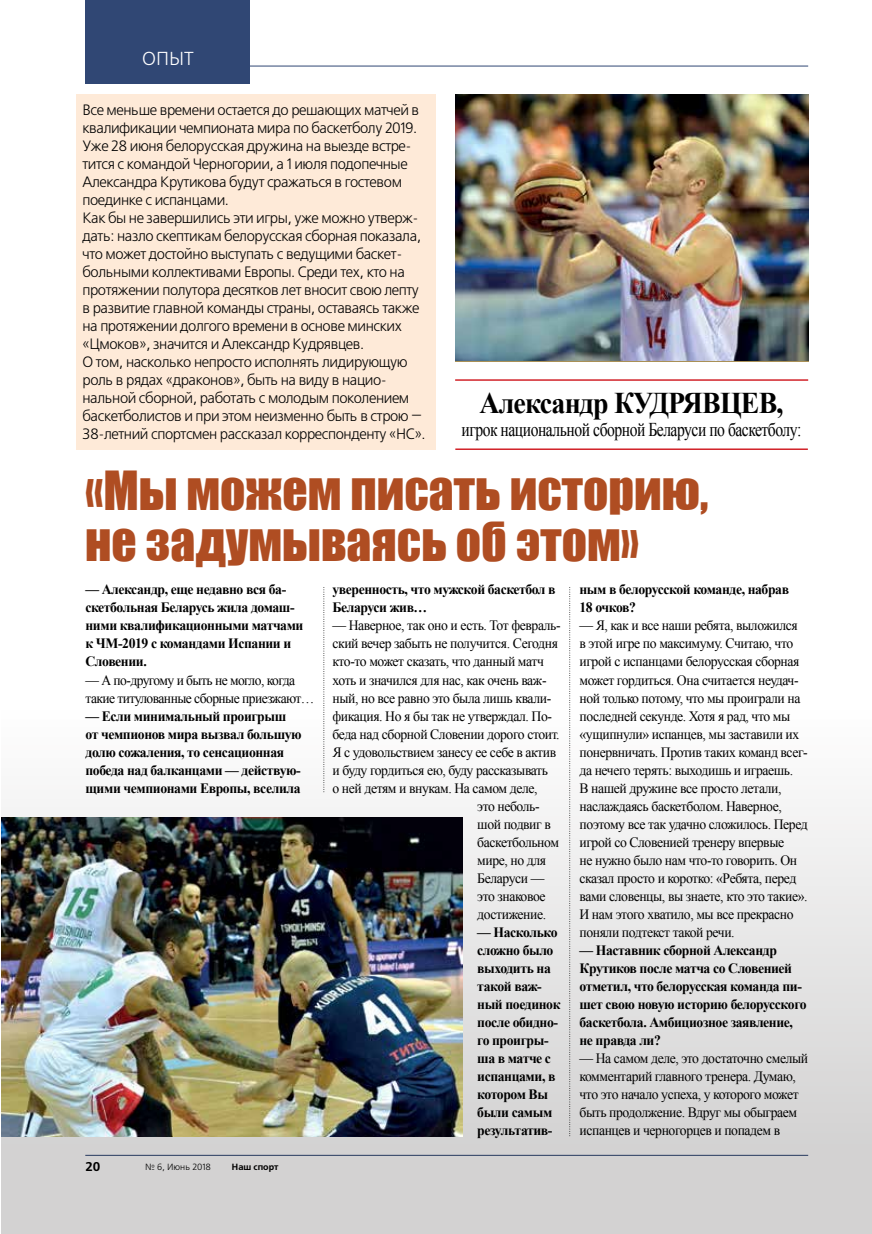
<style>
.page{position:relative;width:872px;height:1234px;background:#fff}
.page>*{position:absolute;margin:0;border:0;box-sizing:border-box;transform-origin:0 0}
.t1{font:49.5px/51px "Impact";color:#af4d22}
.t2{font:700 30px "Times New Roman";letter-spacing:-.03em;color:#000;scale:.93 1}
.t3{font:19.5px "Times New Roman";letter-spacing:-.03em;color:#000;scale:.8 1}
.t4{font:18.75px "Free Set C";color:#fff}
.t5{font:15px/18px "Free Set C";letter-spacing:-.03em;color:#000}
.t6{font:14.25px/18px "Times New Roman";letter-spacing:-.03em;color:#000;scale:.96 1}
.t7{font:700 14.25px/18px "Times New Roman";letter-spacing:-.03em;color:#000;scale:.96 1}
.t8{font:14.25px/18px "Times New Roman";letter-spacing:-.03em;color:#000;scale:.95 1}
.t9{font:700 12.75px "Free Set C";color:#000}
.t10{font:9px "Free Set C";color:#000}
.t11{font:700 9px "Free Set C";color:#000}
</style>
<div class="page">
<hr style="left:85px;top:66px;width:723px;height:1px;background:#304774">
<div style="left:85px;top:0;width:165px;height:83px;background:#304774"></div>
<div style="left:76px;top:95px;width:360px;height:355px;background:#feead8"></div>
<div style="left:1px;top:707px;width:871px;height:526px;background:linear-gradient(to bottom,#fefefe,#cbcacb)"></div>
<hr style="left:455px;top:379px;width:353px;height:2px;background:#d2232a">
<hr style="left:455px;top:448px;width:353px;height:2px;background:#d2232a">
<img style="left:455px;top:95px;width:353px;height:265px">
<img style="left:1px;top:817px;width:461px;height:318px">
<svg style="left:323px;top:587px;width:1px;height:205px"></svg>
<svg style="left:569px;top:587px;width:1px;height:549px"></svg>
<h3 class="t4" style="left:142px;top:49px;width:53px">ОПЫТ</h3>
<p class="t5" style="left:82px;top:101px;width:344px">Все меньше времени остается до решающих матчей в квалификации чемпионата мира по баскетболу 2019.<br>Уже 28 июня белорусская дружина на выезде встре&shy;тится с командой Черногории, а 1 июля подопечные Александра Крутикова будут сражаться в гостевом поединке с испанцами.<br>Как бы не завершились эти игры, уже можно утверж&shy;дать: назло скептикам белорусская сборная показала, что может достойно выступать с ведущими баскет&shy;больными коллективами Европы. Среди тех, кто на протяжении полутора десятков лет вносит свою лепту в развитие главной команды страны, оставаясь также на протяжении долгого времени в основе минских «Цмоков», значится и Александр Кудрявцев.<br>О том, насколько непросто исполнять лидирующую роль в рядах «драконов», быть на виду в нацио&shy;нальной сборной, работать с молодым поколением баскетболистов и при этом неизменно быть в строю — 38-летний спортсмен рассказал корреспонденту «НС».</p>
<h2 class="t2" style="left:479px;top:382px;width:328px">Александр КУДРЯВЦЕВ,</h2>
<h3 class="t3" style="left:461px;top:416px;width:426px">игрок национальной сборной Беларуси по баскетболу:</h3>
<h1 class="t1" style="left:85px;top:463px;width:625px">«Мы можем писать историю, не задумываясь об этом»</h1>
<p class="t7" style="left:85px;top:580px;width:229px">— Александр, еще недавно вся ба&shy;скетбольная Беларусь жила домаш&shy;ними квалификационными матчами к ЧМ-2019 с командами Испании и<br>Словении.</p>
<p class="t8" style="left:85px;top:670px;width:242px">— А по-другому и быть не могло, когда такие титулованные сборные приезжают…</p>
<p class="t7" style="left:85px;top:706px;width:227px">— Если минимальный проигрыш от чемпионов мира вызвал большую долю сожаления, то сенсационная победа над балканцами — действую&shy;щими чемпионами Европы, вселила</p>
<p class="t9" style="left:85px;top:1158px;width:16px">20</p>
<p class="t10" style="left:145px;top:1161px;width:68px">№ 6, Июнь 2018</p>
<p class="t11" style="left:232px;top:1161px;width:48px">Наш спорт</p>
<p class="t7" style="left:332px;top:580px;width:234px">уверенность, что мужской баскетбол в<br>Беларуси жив…</p>
<p class="t6" style="left:332px;top:616px;width:239px">— Наверное, так оно и есть. Тот февраль-</p>
<p class="t6" style="left:332px;top:634px;width:236px">ский вечер забыть не получится. Сегодня</p>
<p class="t6" style="left:332px;top:652px;width:222px">кто-то может сказать, что данный матч</p>
<p class="t6" style="left:332px;top:670px;width:224px">хоть и значился для нас, как очень важ-</p>
<p class="t6" style="left:332px;top:688px;width:229px">ный, но все равно это была лишь квали-</p>
<p class="t6" style="left:332px;top:706px;width:230px">фикация. Но я бы так не утверждал. По-</p>
<p class="t6" style="left:332px;top:724px;width:238px">беда над сборной Словении дорого стоит.</p>
<p class="t6" style="left:332px;top:742px;width:234px">Я с удовольствием занесу ее себе в актив</p>
<p class="t6" style="left:332px;top:760px;width:226px">и буду гордиться ею, буду рассказывать</p>
<p class="t6" style="left:332px;top:778px;width:215px">о ней детям и внукам. На самом деле,</p>
<p class="t6" style="left:477px;top:796px;width:67px">это неболь-</p>
<p class="t6" style="left:477px;top:814px;width:78px">шой подвиг в</p>
<p class="t6" style="left:477px;top:832px;width:87px">баскетбольном</p>
<p class="t6" style="left:477px;top:850px;width:73px">мире, но для</p>
<p class="t6" style="left:477px;top:868px;width:71px">Беларуси —</p>
<p class="t6" style="left:477px;top:886px;width:73px">это знаковое</p>
<p class="t6" style="left:477px;top:904px;width:73px">достижение.</p>
<p class="t7" style="left:477px;top:922px;width:88px">— Насколько сложно было выходить на такой важ&shy;ный поединок после обидно&shy;го проигры&shy;ша в матче с испанцами, в котором Вы были самым результатив-</p>
<p class="t7" style="left:579px;top:580px;width:220px">ным в белорусской команде, набрав<br>18 очков?</p>
<p class="t6" style="left:579px;top:616px;width:239px">— Я, как и все наши ребята, выложился<br>в этой игре по максимуму. Считаю, что игрой с испанцами белорусская сборная может гордиться. Она считается неудач&shy;ной только потому, что мы проиграли на последней секунде. Хотя я рад, что мы «ущипнули» испанцев, мы заставили их понервничать. Против таких команд всег&shy;да нечего терять: выходишь и играешь.<br>В нашей дружине все просто летали, наслаждаясь баскетболом. Наверное, поэтому все так удачно сложилось. Перед игрой со Словенией тренеру впервые<br>не нужно было нам что-то говорить. Он сказал просто и коротко: «Ребята, перед вами словенцы, вы знаете, кто это такие».<br>И нам этого хватило, мы все прекрасно поняли подтекст такой речи.</p>
<p class="t7" style="left:579px;top:940px;width:238px">— Наставник сборной Александр<br>Крутиков после матча со Словенией отметил, что белорусская команда пи&shy;шет свою новую историю белорусского баскетбола. Амбициозное заявление, не правда ли?</p>
<p class="t6" style="left:579px;top:1048px;width:240px">— На самом деле, это достаточно смелый комментарий главного тренера. Думаю, что это начало успеха, у которого может быть продолжение. Вдруг мы обыграем испанцев и черногорцев и попадем в</p>
</div>
